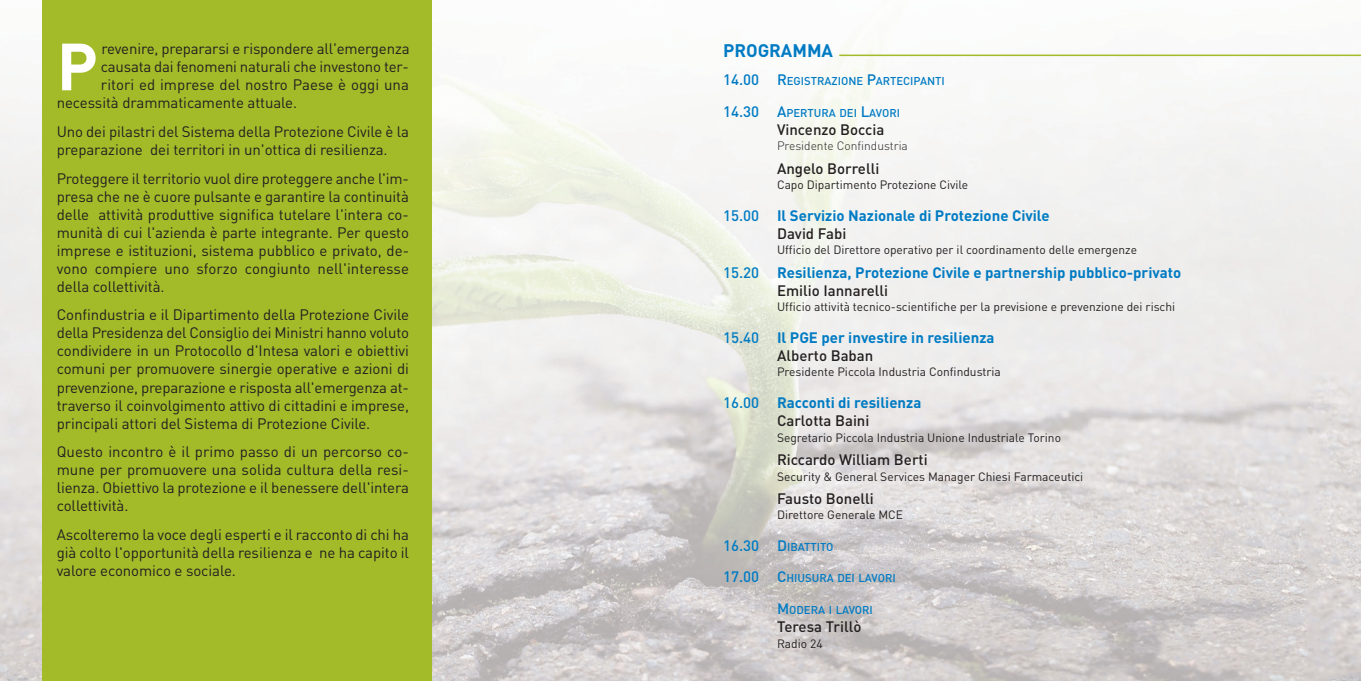
<style>
.page{position:relative;width:1361px;height:681px;background:#fff}
.page>*{position:absolute;margin:0;border:0;box-sizing:border-box;transform-origin:0 0}
.t1{font:700 65.55px "DIN";color:#fff}
.t2{font:700 18px "DIN";color:#007bc3}
.t3{font:15px/18px "DIN";letter-spacing:-.005em;color:#231f20;text-align:justify}
.t4{font:700 15px/18px "DIN";color:#007bc3}
.t5{font:500 15px "DIN";color:#231f20}
.t6{font:12px "DIN";color:#231f20}
.t7{font:300 12px "DIN";color:#231f20}
.t8{font:500 11.25px "DIN";color:#007bc3}
.s1{font-size:15px}
.s2{font-weight:500}
.s3{font-weight:500;color:#231f20}
</style>
<div class="page">
<img style="left:0;top:0;width:1361px;height:680px">
<hr style="left:839px;top:55px;width:522px;height:1px;background:#a3bb29">
<div style="left:43px;top:0;width:389px;height:680px;background:#a3bb29"></div>
<h1 class="t1" style="left:57px;top:44px;width:43px">P</h1>
<p class="t3" style="left:102px;top:42px;width:309px">revenire, prepararsi e rispondere all'emergenza</p>
<p class="t3" style="left:101px;top:60px;width:309px">causata dai fenomeni naturali che investono ter-</p>
<p class="t3" style="left:101px;top:78px;width:309px">ritori ed imprese del nostro Paese è oggi una</p>
<p class="t3" style="left:57px;top:96px;width:242px">necessità drammaticamente attuale.</p>
<p class="t3" style="left:57px;top:124px;width:354px">Uno dei pilastri del Sistema della Protezione Civile è la preparazione dei territori in un'ottica di resilienza.</p>
<p class="t3" style="left:57px;top:171px;width:354px">Proteggere il territorio vuol dire proteggere anche l'im&shy;presa che ne è cuore pulsante e garantire la continuità delle attività produttive significa tutelare l'intera co&shy;munità di cui l'azienda è parte integrante. Per questo imprese e istituzioni, sistema pubblico e privato, de&shy;vono compiere uno sforzo congiunto nell'interesse della collettività.</p>
<p class="t3" style="left:57px;top:307px;width:354px">Confindustria e il Dipartimento della Protezione Civile della Presidenza del Consiglio dei Ministri hanno voluto condividere in un Protocollo d'Intesa valori e obiettivi comuni per promuovere sinergie operative e azioni di prevenzione, preparazione e risposta all'emergenza at&shy;traverso il coinvolgimento attivo di cittadini e imprese, principali attori del Sistema di Protezione Civile.</p>
<p class="t3" style="left:57px;top:444px;width:354px">Questo incontro è il primo passo di un percorso co&shy;mune per promuovere una solida cultura della resi&shy;lienza. Obiettivo la protezione e il benessere dell'intera collettività.</p>
<p class="t3" style="left:57px;top:527px;width:354px">Ascolteremo la voce degli esperti e il racconto di chi ha già colto l'opportunità della resilienza e ne ha capito il valore economico e sociale.</p>
<p class="t2" style="left:723px;top:44px;width:112px">PROGRAMMA</p>
<p class="t8" style="left:723px;top:77px;width:223px"><span class="s1">14.00 R</span>EGISTRAZIONE <span class="s1">P</span>ARTECIPANTI</p>
<p class="t8" style="left:723px;top:109px;width:179px"><span class="s1">14.30 A</span>PERTURA DEI <span class="s1">L</span>AVORI</p>
<p class="t5" style="left:777px;top:124px;width:109px">Vincenzo Boccia</p>
<p class="t7" style="left:777px;top:142px;width:132px">Presidente Confindustria</p>
<p class="t5" style="left:777px;top:163px;width:104px">Angelo Borrelli</p>
<p class="t6" style="left:777px;top:180px;width:193px">Capo Dipartimento Protezione Civile</p>
<p class="t4" style="left:777px;top:208px;width:274px;text-indent:-54px"><span class="s2">15.00</span> Il Servizio Nazionale di Protezione Civile<br><span class="s3">David Fabi</span></p>
<p class="t6" style="left:777px;top:246px;width:361px">Ufficio del Direttore operativo per il coordinamento delle emergenze</p>
<p class="t4" style="left:777px;top:264px;width:406px;text-indent:-54px"><span class="s2">15.20</span> Resilienza, Protezione Civile e partnership pubblico-privato<br><span class="s3">Emilio Iannarelli</span></p>
<p class="t6" style="left:777px;top:302px;width:400px">Ufficio attività tecnico-scientifiche per la previsione e prevenzione dei rischi</p>
<p class="t4" style="left:777px;top:330px;width:219px;text-indent:-54px"><span class="s2">15.40</span> Il PGE per investire in resilienza<br><span class="s3">Alberto Baban</span></p>
<p class="t6" style="left:777px;top:368px;width:225px">Presidente Piccola Industria Confindustria</p>
<p class="t4" style="left:723px;top:395px;width:200px;text-align:center"><span class="s2">16.00</span> Racconti di resilienza<br><span class="s3">Carlotta Baini</span></p>
<p class="t6" style="left:777px;top:433px;width:285px">Segretario Piccola Industria Unione Industriale Torino</p>
<p class="t5" style="left:777px;top:454px;width:152px">Riccardo William Berti</p>
<p class="t6" style="left:777px;top:472px;width:308px">Security &amp; General Services Manager Chiesi Farmaceutici</p>
<p class="t5" style="left:777px;top:492px;width:98px">Fausto Bonelli</p>
<p class="t6" style="left:777px;top:510px;width:127px">Direttore Generale MCE</p>
<p class="t8" style="left:723px;top:542px;width:112px"><span class="s1">16.30 D</span>IBATTITO</p>
<p class="t8" style="left:723px;top:574px;width:174px"><span class="s1">17.00 C</span>HIUSURA DEI LAVORI</p>
<p class="t8" style="left:777px;top:605px;width:97px"><span class="s1">M</span>ODERA I LAVORI</p>
<p class="t5" style="left:777px;top:621px;width:86px">Teresa Trillò</p>
<p class="t6" style="left:777px;top:638px;width:47px">Radio 24</p>
</div>
